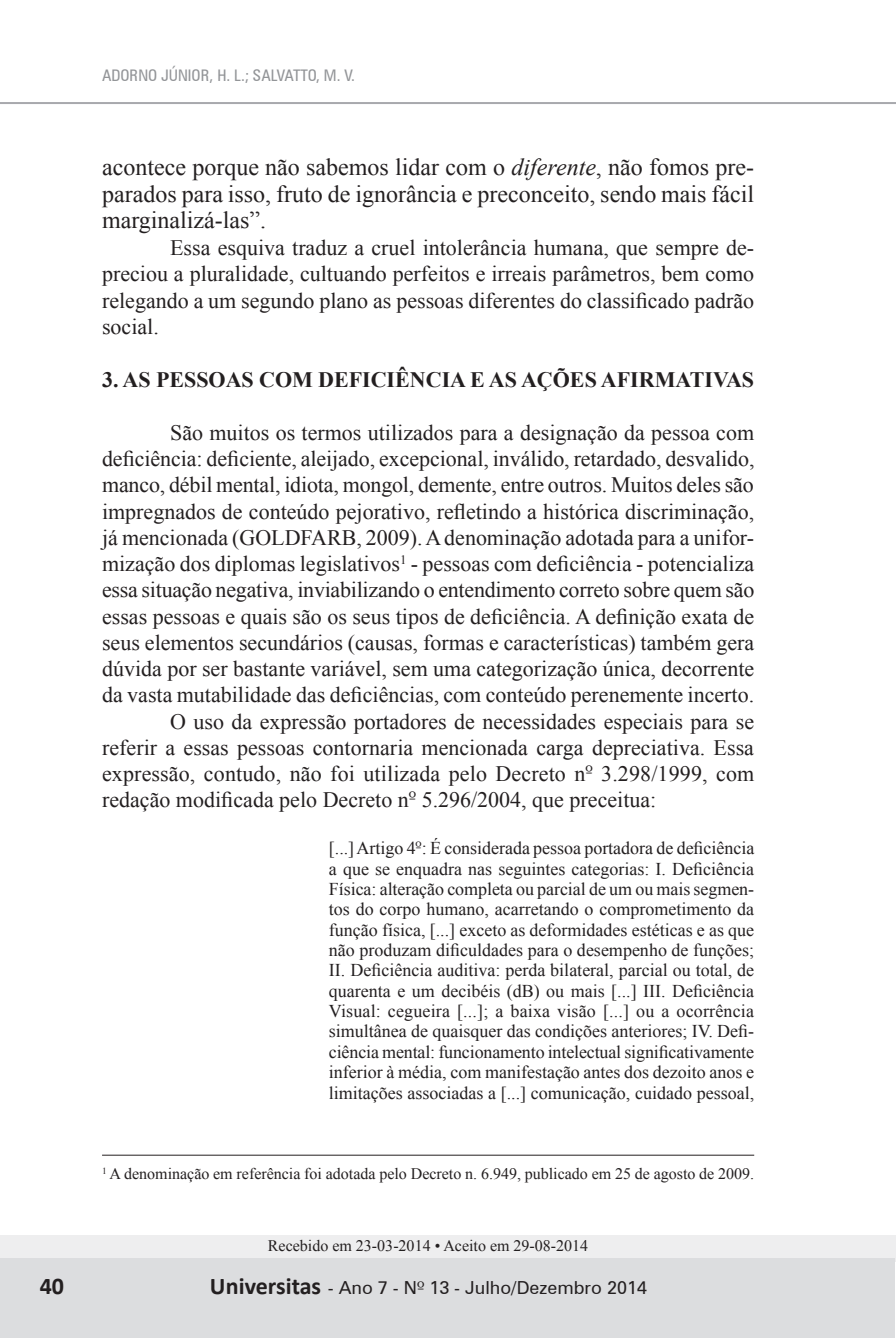
<style>
.page{position:relative;width:896px;height:1338px;background:#fff}
.page>*{position:absolute;margin:0;border:0;box-sizing:border-box;transform-origin:0 0}
.t1{font:24px/26.4px "Times New Roman";color:#231f20;text-align:justify}
.t2{font:700 24px "Calibri";color:#231f20}
.t3{font:22px/26.4px "Times New Roman";color:#231f20;text-align:justify}
.t4{font:700 22px "Times New Roman";color:#231f20}
.t5{font:18px/20.4px "Times New Roman";color:#231f20;text-align:justify}
.t6{font:18px "Zurich BT";color:#231f20}
.t7{font:16px "Times New Roman";color:#231f20}
.t8{font:condensed 16px "Zurich BT";color:#939598}
.s1{font-style:italic}
.s2{font-family:"Zapf Humanist 601 BT";font-size:18px}
.s3{font-family:"Zapf Humanist 601 BT";font-size:15px}
.s4{font-family:"Calibri";font-weight:700;font-size:24px}
.s5{font-family:"Zapf Humanist 601 BT"}
</style>
<div class="page">
<div style="left:0;top:1235px;width:895px;height:27px;background:#eeeeef"></div>
<div style="left:0;top:1259px;width:895px;height:79px;background:#dcdddf"></div>
<hr style="left:0;top:102px;width:896px;height:2px;background:#a8a9ad">
<hr style="left:102px;top:1155px;width:652px;height:1px;background:#231f20">
<p class="t8" style="left:102px;top:65px;width:254px">ADORNO JÚNIOR, H. L.; SALVATTO, M. V.</p>
<p class="t1" style="left:102px;top:154px;width:653px">acontece porque não sabemos lidar com o <span class="s1">diferente</span>, não fomos pre&shy;parados para isso, fruto de ignorância e preconceito, sendo mais fácil marginalizá-las”.</p>
<p class="t3" style="left:102px;top:234px;width:653px;text-indent:68px">Essa esquiva traduz a cruel intolerância humana, que sempre de&shy;preciou a pluralidade, cultuando perfeitos e irreais parâmetros, bem como relegando a um segundo plano as pessoas diferentes do classificado padrão social.</p>
<p class="t4" style="left:102px;top:365px;width:653px">3. AS PESSOAS COM DEFICIÊNCIA E AS AÇÕES AFIRMATIVAS</p>
<p class="t3" style="left:170px;top:419px;width:585px">São muitos os termos utilizados para a designação da pessoa com</p>
<p class="t3" style="left:102px;top:445px;width:654px">deficiência: deficiente, aleijado, excepcional, inválido, retardado, desvalido,</p>
<p class="t3" style="left:102px;top:471px;width:653px">manco, débil mental, idiota, mongol, demente, entre outros. Muitos deles são</p>
<p class="t3" style="left:102px;top:498px;width:653px">impregnados de conteúdo pejorativo, refletindo a histórica discriminação,</p>
<p class="t3" style="left:102px;top:524px;width:653px">já mencionada (GOLDFARB, 2009). A denominação adotada para a unifor-</p>
<p class="t3" style="left:102px;top:550px;width:653px">mização dos diplomas legislativos<sup>1</sup> - pessoas com deficiência - potencializa</p>
<p class="t3" style="left:102px;top:576px;width:654px">essa situação negativa, inviabilizando o entendimento correto sobre quem são</p>
<p class="t3" style="left:102px;top:603px;width:653px">essas pessoas e quais são os seus tipos de deficiência. A definição exata de</p>
<p class="t3" style="left:102px;top:629px;width:653px">seus elementos secundários (causas, formas e características) também gera</p>
<p class="t3" style="left:102px;top:655px;width:654px">dúvida por ser bastante variável, sem uma categorização única, decorrente</p>
<p class="t3" style="left:102px;top:681px;width:653px">da vasta mutabilidade das deficiências, com conteúdo perenemente incerto.</p>
<p class="t3" style="left:170px;top:708px;width:585px">O uso da expressão portadores de necessidades especiais para se</p>
<p class="t3" style="left:102px;top:734px;width:653px">referir a essas pessoas contornaria mencionada carga depreciativa. Essa</p>
<p class="t3" style="left:102px;top:760px;width:654px">expressão, contudo, não foi utilizada pelo Decreto n<span class="s2">º</span> 3.298/1999, com</p>
<p class="t3" style="left:102px;top:786px;width:556px">redação modificada pelo Decreto n<span class="s2">º</span> 5.296/2004, que preceitua:</p>
<p class="t5" style="left:329px;top:838px;width:427px">[...] Artigo 4<span class="s3">º</span>: É considerada pessoa portadora de deficiência a que se enquadra nas seguintes categorias: I. Deficiência Física: alteração completa ou parcial de um ou mais segmen&shy;tos do corpo humano, acarretando o comprometimento da função física, [...] exceto as deformidades estéticas e as que não produzam dificuldades para o desempenho de funções; II. Deficiência auditiva: perda bilateral, parcial ou total, de quarenta e um decibéis (dB) ou mais [...] III. Deficiência Visual: cegueira [...]; a baixa visão [...] ou a ocorrência simultânea de quaisquer das condições anteriores; IV. Defi&shy;ciência mental: funcionamento intelectual significativamente inferior à média, com manifestação antes dos dezoito anos e limitações associadas a [...] comunicação, cuidado pessoal,</p>
<p class="t7" style="left:102px;top:1163px;width:653px"><sup>1</sup> A denominação em referência foi adotada pelo Decreto n. 6.949, publicado em 25 de agosto de 2009.</p>
<p class="t7" style="left:268px;top:1235px;width:322px">Recebido em 23-03-2014 • Aceito em 29-08-2014</p>
<p class="t2" style="left:40px;top:1270px;width:26px">40</p>
<p class="t6" style="left:210px;top:1277px;width:438px"><span class="s4">Universitas</span> - Ano 7 - N<span class="s5">º</span> 13 - Julho/Dezembro 2014</p>
</div>
